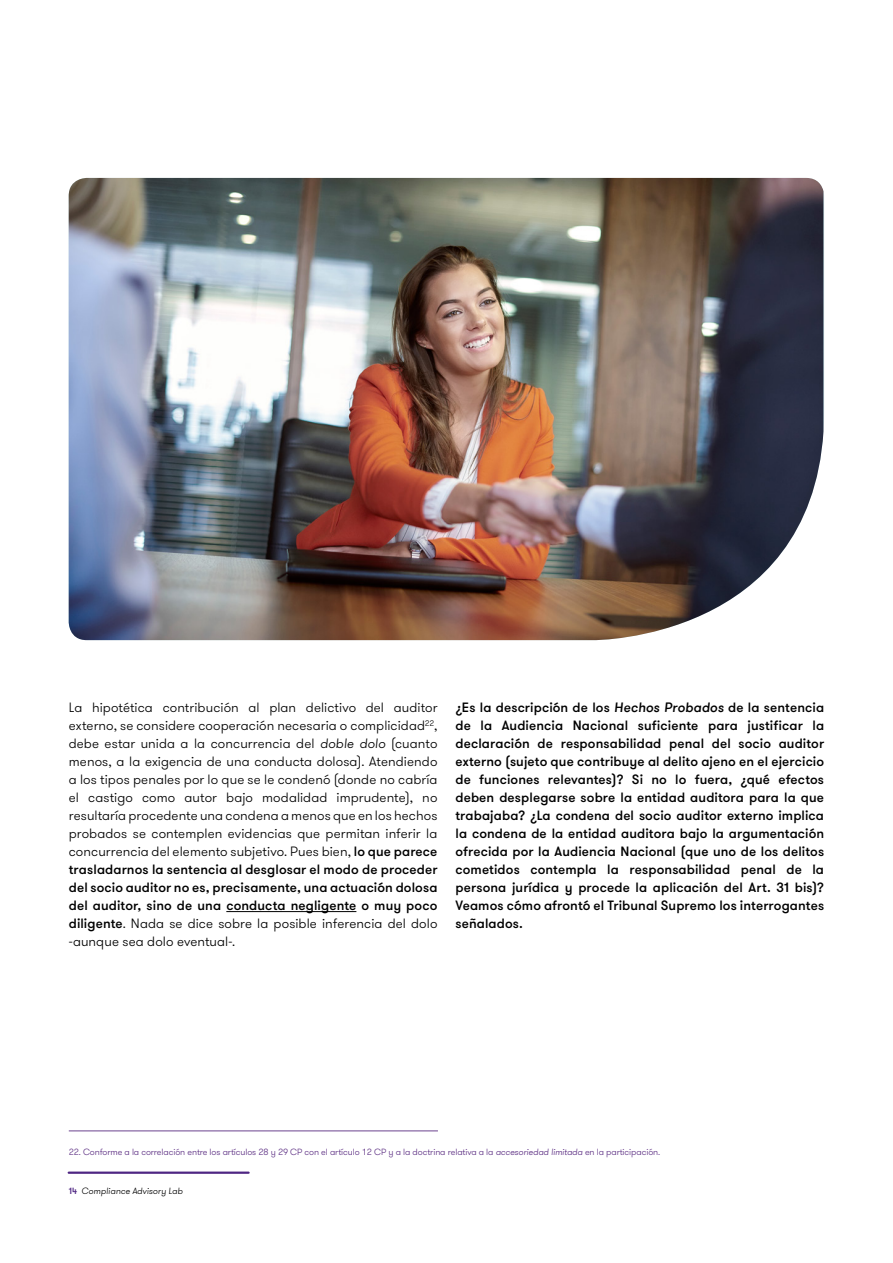
<style>
.page{position:relative;width:893px;height:1263px;background:#fff}
.page>*{position:absolute;margin:0;border:0;box-sizing:border-box;transform-origin:0 0}
.t1{font:300 13.5px/18px "GT Walsheim Pro";letter-spacing:.005em;color:#000;text-align:justify}
.t2{font:500 13.5px/18px "GT Walsheim Pro";letter-spacing:.01em;color:#000;text-align:justify}
.t3{font:300 9px "GT Walsheim Pro";letter-spacing:-.01em;color:#5b2d82}
.t4{font:italic 300 9px "GT Walsheim Pro";color:#000}
.s1{font-style:italic}
.s2{font-weight:500}
.s3{font-weight:500;font-style:normal;color:#4f2683}
</style>
<div class="page">
<hr style="left:69px;top:1171px;width:180px;height:3px;background:#4f2683">
<hr style="left:69px;top:1130px;width:369px;height:1px;background:#5b2d82">
<hr style="left:226px;top:911px;width:130px;height:1px;background:#000">
<img style="left:69px;top:178px;width:754px;height:462px">
<p class="t1" style="left:69px;top:699px;width:370px">La hipotética contribución al plan delictivo del auditor externo, se considere cooperación necesaria o complicidad<sup>22</sup>, debe estar unida a la concurrencia del <span class="s1">doble dolo</span> (cuanto menos, a la exigencia de una conducta dolosa). Atendiendo a los tipos penales por lo que se le condenó (donde no cabría el castigo como autor bajo modalidad imprudente), no resultaría procedente una condena a menos que en los hechos probados se contemplen evidencias que permitan inferir la concurrencia del elemento subjetivo. Pues bien, <span class="s2">lo que parece trasladarnos la sentencia al desglosar el modo de proceder del socio auditor no es, precisamente, una actuación dolosa del auditor, sino de una conducta negligente o muy poco diligente</span>. Nada se dice sobre la posible inferencia del dolo -aunque sea dolo eventual-.</p>
<p class="t2" style="left:455px;top:699px;width:370px">¿Es la descripción de los <span class="s1">Hechos Probados</span> de la sentencia de la Audiencia Nacional suficiente para justificar la declaración de responsabilidad penal del socio auditor externo (sujeto que contribuye al delito ajeno en el ejercicio de funciones relevantes)? Si no lo fuera, ¿qué efectos deben desplegarse sobre la entidad auditora para la que trabajaba? ¿La condena del socio auditor externo implica la condena de la entidad auditora bajo la argumentación ofrecida por la Audiencia Nacional (que uno de los delitos cometidos contempla la responsabilidad penal de la persona jurídica y procede la aplicación del Art. 31 bis)?<br>Veamos cómo afrontó el Tribunal Supremo los interrogantes señalados.</p>
<p class="t3" style="left:69px;top:1146px;width:593px">22. Conforme a la correlación entre los artículos 28 y 29 CP con el artículo 12 CP y a la doctrina relativa a la <span class="s1">accesoriedad limitada</span> en la participación.</p>
<p class="t4" style="left:69px;top:1185px;width:115px"><span class="s3">14</span> Compliance Advisory Lab</p>
</div>
